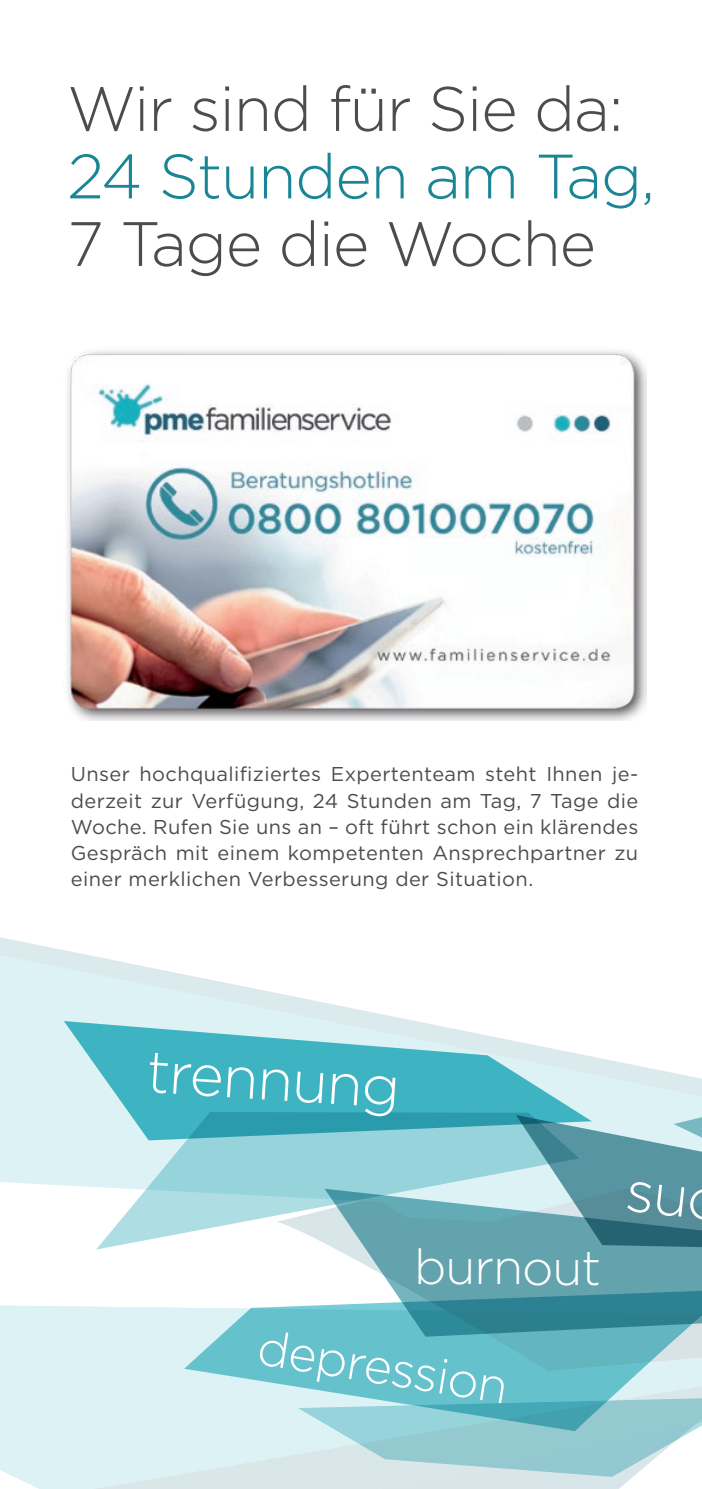
<style>
.page{position:relative;width:702px;height:1489px;background:#fff}
.page>*{position:absolute;margin:0;border:0;box-sizing:border-box;transform-origin:0 0}
.t1{font:300 62.5px "Gotham";letter-spacing:-.02em;color:#4b4c4d}
.t2{font:300 62.5px "Gotham";letter-spacing:-.02em;color:#198595}
.t3{font:300 58.5px "Gotham";color:#fff}
.t4{font:300 49px "Gotham";letter-spacing:-.025em;color:#fff}
.t5{font:20px/26.2px "Gotham";letter-spacing:.02em;color:#4b4c4d;text-align:justify}
</style>
<div class="page">
<svg style="left:0;top:1305px;width:634px;height:183px;background:#dcf0f3"></svg>
<svg style="left:0;top:937px;width:409px;height:110px"></svg>
<svg style="left:184px;top:1305px;width:518px;height:125px;background:#89ced7"></svg>
<svg style="left:324px;top:1253px;width:378px;height:83px;background:#62a6b1"></svg>
<svg style="left:64px;top:1020px;width:479px;height:27px;background:#b1dfe4"></svg>
<svg style="left:298px;top:1396px;width:404px;height:80px;background:#a0d1d7"></svg>
<img style="left:67px;top:350px;width:580px;height:370px">
<svg style="left:0;top:1047px;width:702px;height:206px;background:#93cbd4"></svg>
<h1 class="t1" style="left:67px;top:69px;width:558px">Wir sind für Sie da:</h1>
<h1 class="t2" style="left:67px;top:137px;width:589px">24 Stunden am Tag,</h1>
<h1 class="t1" style="left:67px;top:204px;width:530px">7 Tage die Woche</h1>
<p class="t5" style="left:71px;top:760px;width:569px">Unser hochqualifiziertes Expertenteam steht Ihnen je&shy;derzeit zur Verfügung, 24 Stunden am Tag, 7 Tage die Woche. Rufen Sie uns an – oft führt schon ein klärendes Gespräch mit einem kompetenten Ansprechpartner zu einer merklichen Verbesserung der Situation.</p>
<h2 class="t3" style="left:150px;top:1033px;width:255px;rotate:4deg">trennung</h2>
<h3 class="t4" style="left:414px;top:1235px;width:189px">burnout</h3>
<h3 class="t4" style="left:263px;top:1316px;width:254px;rotate:9deg">depression</h3>
</div>
